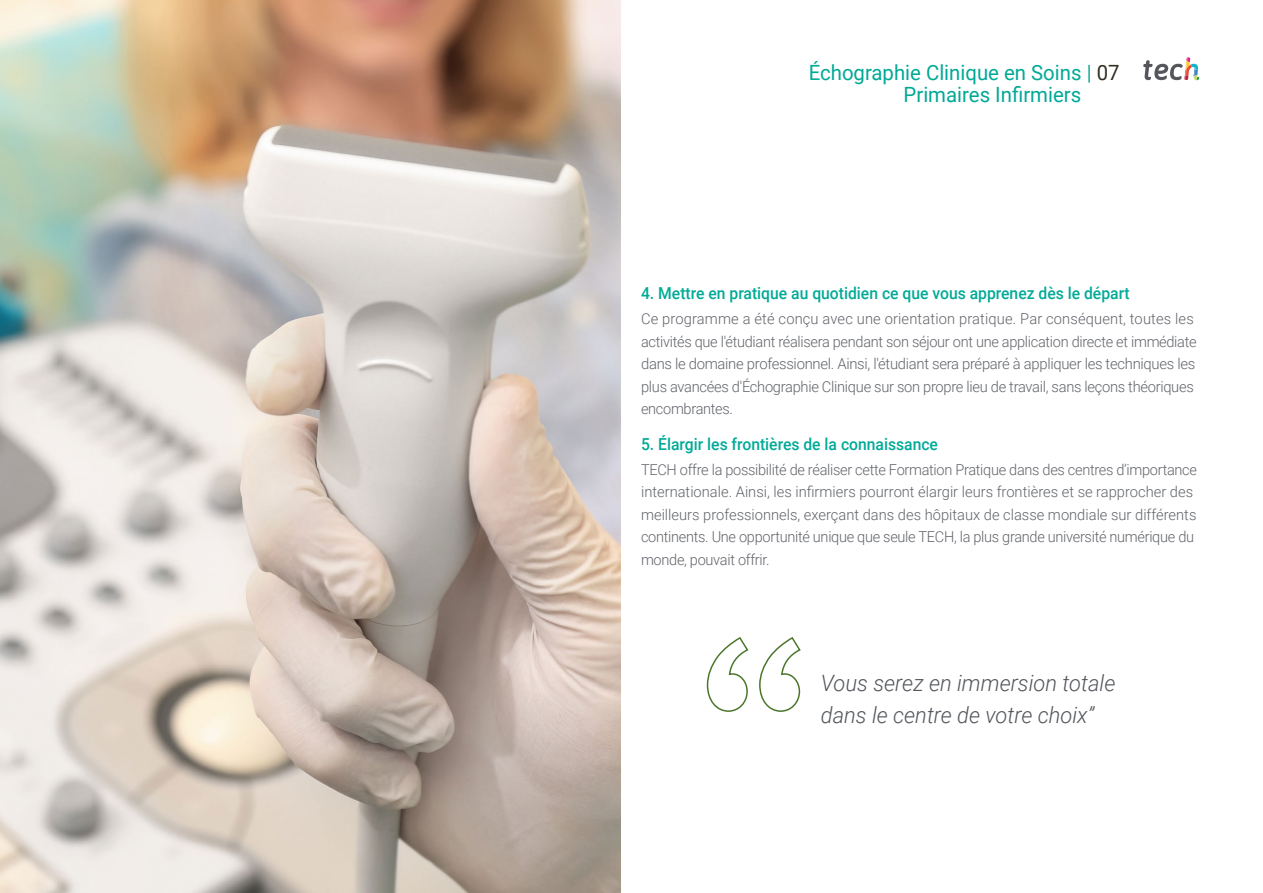
<style>
.page{position:relative;width:1263px;height:893px;background:#fff}
.page>*{position:absolute;margin:0;border:0;box-sizing:border-box;transform-origin:0 0}
.t1{font:italic 300 22.5px/31.5px "Roboto";color:#52555b}
.t2{font:21px/22.5px "Roboto";color:#00a996}
.t3{font:500 16.5px "Roboto";color:#00aa97;scale:.95 1}
.t4{font:300 15px/22.5px "Roboto";letter-spacing:-.02em;color:#61646a}
.s1{color:#312e20}
</style>
<div class="page">
<svg style="left:706px;top:637px;width:95px;height:75px"></svg>
<img style="left:0;top:0;width:621px;height:893px">
<svg style="left:1143px;top:57px;width:56px;height:24px"></svg>
<h2 class="t2" style="left:904px;top:60px;width:217px;text-indent:-95px">Échographie Clinique en Soins | <span class="s1">07<br></span>Primaires Infirmiers</h2>
<p class="t3" style="left:641px;top:282px;width:516px">4. Mettre en pratique au quotidien ce que vous apprenez dès le départ</p>
<p class="t4" style="left:641px;top:307px;width:557px">Ce programme a été conçu avec une orientation pratique. Par conséquent, toutes les activités que l'étudiant réalisera pendant son séjour ont une application directe et immédiate dans le domaine professionnel. Ainsi, l'étudiant sera préparé à appliquer les techniques les plus avancées d'Échographie Clinique sur son propre lieu de travail, sans leçons théoriques encombrantes.</p>
<p class="t3" style="left:641px;top:433px;width:314px">5. Élargir les frontières de la connaissance</p>
<p class="t4" style="left:641px;top:458px;width:557px">TECH offre la possibilité de réaliser cette Formation Pratique dans des centres d’importance internationale. Ainsi, les infirmiers pourront élargir leurs frontières et se rapprocher des meilleurs professionnels, exerçant dans des hôpitaux de classe mondiale sur différents continents. Une opportunité unique que seule TECH, la plus grande université numérique du monde, pouvait offrir.</p>
<h1 class="t1" style="left:821px;top:667px;width:296px">Vous serez en immersion totale dans le centre de votre choix”</h1>
</div>
